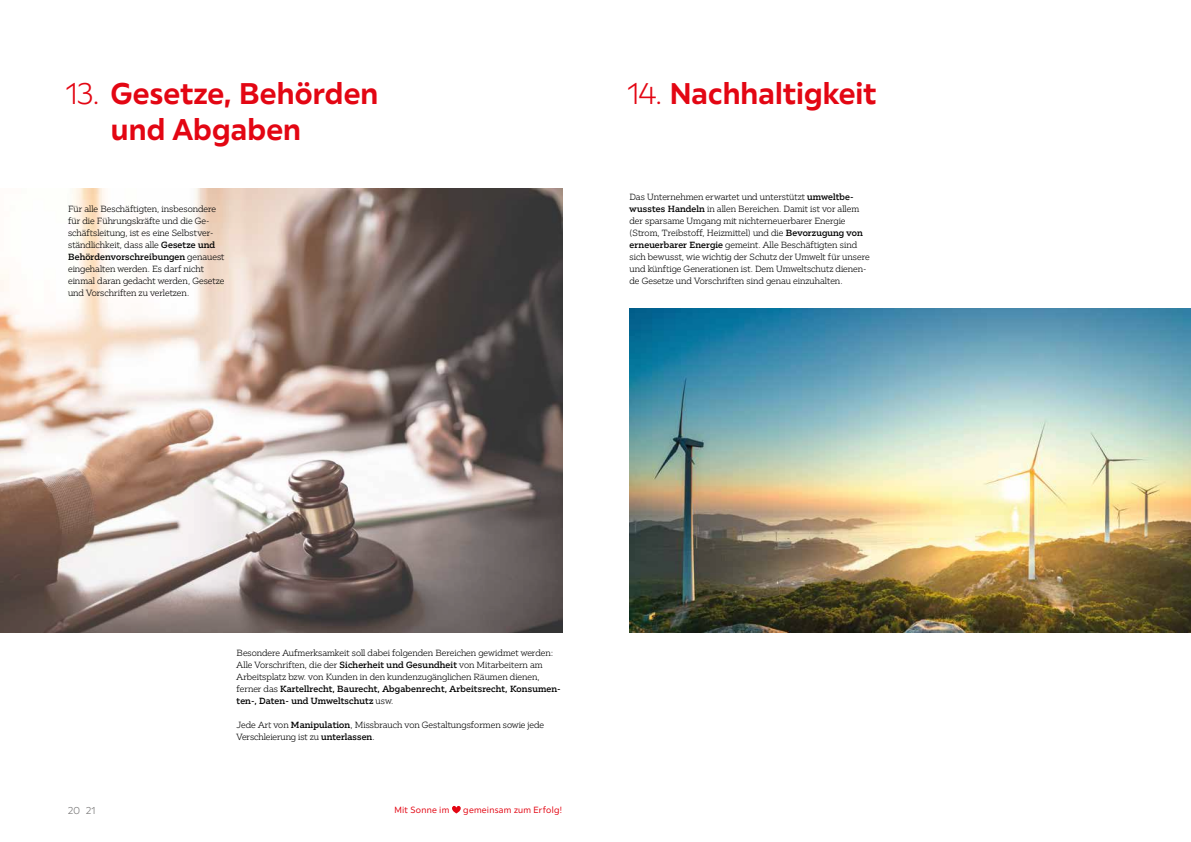
<style>
.page{position:relative;width:1191px;height:842px;background:#fff}
.page>*{position:absolute;margin:0;border:0;box-sizing:border-box;transform-origin:0 0}
.t1{font:700 30px "XXX Lutz Sans";letter-spacing:.005em;color:#e30613}
.t2{font:300 10px "XXX Lutz Sans";color:#706f6f}
.t3{font:300 9px/12px "XXX Lutz Serif";color:#000}
.t4{font:9px "XXX Lutz Sans";letter-spacing:.03em;color:#e30613}
.s1{font-weight:300}
.s2{font-weight:500}
</style>
<div class="page">
<svg style="left:452px;top:806px;width:9px;height:7px"></svg>
<img style="left:0;top:188px;width:562px;height:444px">
<img style="left:629px;top:308px;width:562px;height:324px">
<h1 class="t1" style="left:66px;top:74px;width:314px"><span class="s1">13.</span> Gesetze, Behörden</h1>
<h1 class="t1" style="left:627px;top:74px;width:249px"><span class="s1">14.</span> Nachhaltigkeit</h1>
<h1 class="t1" style="left:111px;top:110px;width:191px">und Abgaben</h1>
<p class="t3" style="left:68px;top:203px;width:158px">Für alle Beschäftigten, insbesondere für die Führungskräfte und die Ge&shy;schäftsleitung, ist es eine Selbstver&shy;ständlichkeit, dass alle <span class="s2">Gesetze und Behördenvorschreibungen</span> genauest eingehalten werden. Es darf nicht einmal daran gedacht werden, Gesetze und Vorschriften zu verletzen.</p>
<p class="t3" style="left:629px;top:191px;width:242px">Das Unternehmen erwartet und unterstützt <span class="s2">umweltbe&shy;wusstes Handeln</span> in allen Bereichen. Damit ist vor allem der sparsame Umgang mit nichterneuerbarer Energie (Strom, Treibstoff, Heizmittel) und die <span class="s2">Bevorzugung von erneuerbarer Energie</span> gemeint. Alle Beschäftigten sind sich bewusst, wie wichtig der Schutz der Umwelt für unsere und künftige Generationen ist. Dem Umweltschutz dienen&shy;de Gesetze und Vorschriften sind genau einzuhalten.</p>
<p class="t3" style="left:236px;top:647px;width:326px">Besondere Aufmerksamkeit soll dabei folgenden Bereichen gewidmet werden:<br>Alle Vorschriften, die der <span class="s2">Sicherheit und Gesundheit</span> von Mitarbeitern am Arbeitsplatz bzw. von Kunden in den kundenzugänglichen Räumen dienen, ferner das <span class="s2">Kartellrecht, Baurecht, Abgabenrecht, Arbeitsrecht, Konsumen&shy;ten-, Daten- und Umweltschutz</span> usw.</p>
<p class="t3" style="left:236px;top:719px;width:309px">Jede Art von <span class="s2">Manipulation</span>, Missbrauch von Gestaltungsformen sowie jede<br>Verschleierung ist zu <span class="s2">unterlassen</span>.</p>
<p class="t2" style="left:68px;top:804px;width:29px">20 21</p>
<p class="t4" style="left:394px;top:804px;width:56px">Mit Sonne im</p>
<p class="t4" style="left:463px;top:804px;width:101px">gemeinsam zum Erfolg!</p>
</div>
